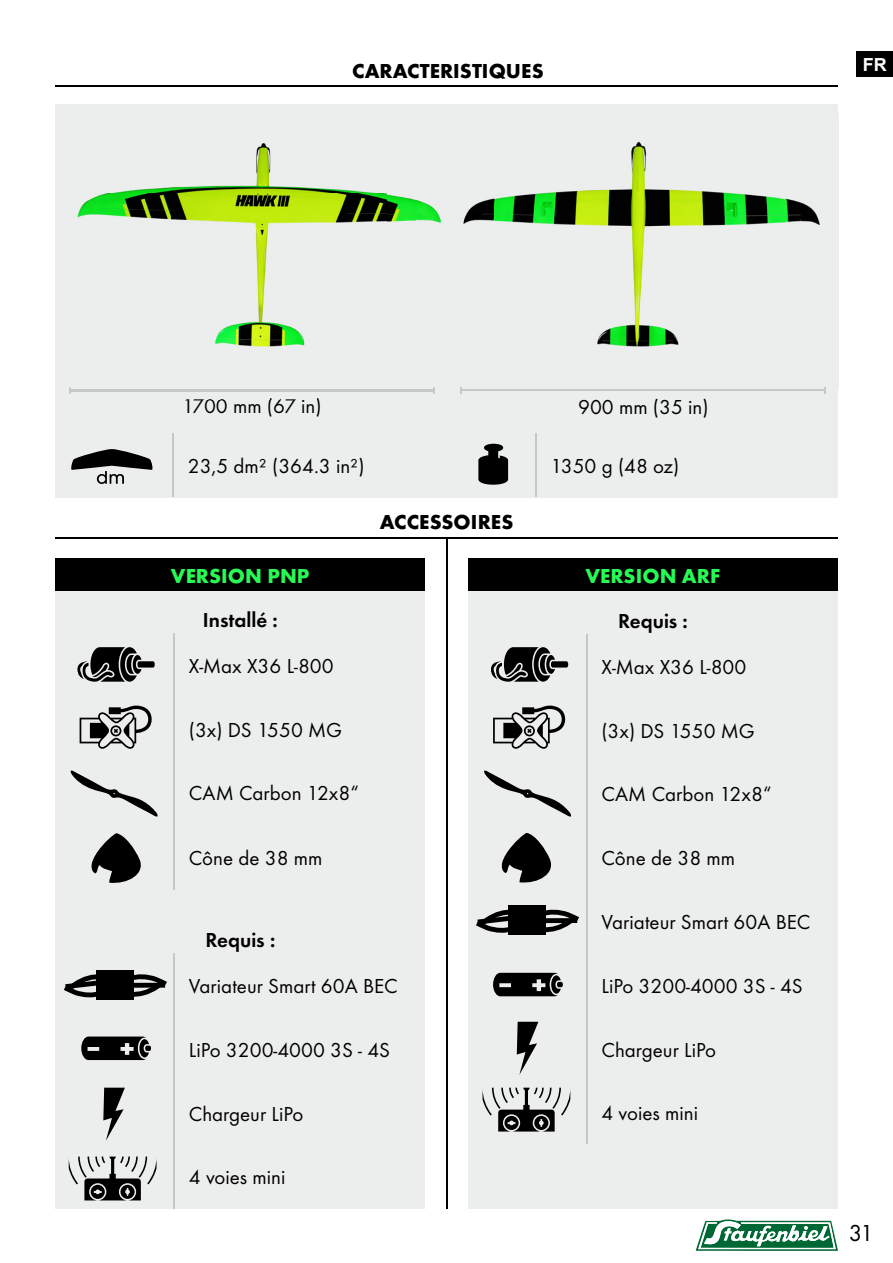
<style>
.page{position:relative;width:893px;height:1263px;background:#fff}
.page>*{position:absolute;margin:0;border:0;box-sizing:border-box;transform-origin:0 0}
.t1{font:24px "Function Pro";color:#000}
.t2{font:21px "Function Pro";color:#000}
.t3{font:700 21px "Function Pro";color:#000}
.t4{font:600 21px "Function Pro";color:#000}
.t5{font:700 21px "Function Pro";color:#28fa55}
.t6{font:700 18px "Arial";color:#fff}
</style>
<div class="page">
<svg style="left:696px;top:1219px;width:142px;height:32px"></svg>
<div style="left:857px;top:51px;width:36px;height:26px;background:#000"></div>
<hr style="left:55px;top:85px;width:783px;height:2px;background:#000">
<div style="left:56px;top:558px;width:369px;height:651px;background:#eceded"></div>
<div style="left:468px;top:559px;width:370px;height:650px;background:#eceded"></div>
<div style="left:56px;top:104px;width:782px;height:393px;background:#eceded"></div>
<hr style="left:55px;top:537px;width:783px;height:1px;background:#000">
<hr style="left:446px;top:538px;width:1px;height:671px;background:#000">
<div style="left:55px;top:559px;width:370px;height:32px;background:#000"></div>
<div style="left:468px;top:559px;width:370px;height:32px;background:#000"></div>
<hr style="left:174px;top:633px;width:1px;height:64px;background:#c6c7c8">
<hr style="left:174px;top:697px;width:1px;height:63px;background:#c6c7c8">
<hr style="left:174px;top:760px;width:1px;height:64px;background:#c6c7c8">
<hr style="left:174px;top:824px;width:1px;height:65px;background:#c6c7c8">
<hr style="left:174px;top:953px;width:1px;height:64px;background:#c6c7c8">
<hr style="left:174px;top:1017px;width:1px;height:64px;background:#c6c7c8">
<hr style="left:174px;top:1081px;width:1px;height:63px;background:#c6c7c8">
<hr style="left:174px;top:1144px;width:1px;height:64px;background:#c6c7c8">
<hr style="left:586px;top:634px;width:2px;height:64px;background:#c6c7c8">
<hr style="left:586px;top:698px;width:2px;height:64px;background:#c6c7c8">
<hr style="left:586px;top:762px;width:2px;height:63px;background:#c6c7c8">
<hr style="left:586px;top:825px;width:2px;height:64px;background:#c6c7c8">
<hr style="left:586px;top:889px;width:2px;height:64px;background:#c6c7c8">
<hr style="left:586px;top:953px;width:2px;height:64px;background:#c6c7c8">
<hr style="left:586px;top:1017px;width:2px;height:63px;background:#c6c7c8">
<hr style="left:586px;top:1080px;width:2px;height:64px;background:#c6c7c8">
<svg style="left:77px;top:647px;width:78px;height:35px"></svg>
<svg style="left:491px;top:647px;width:77px;height:35px"></svg>
<svg style="left:80px;top:706px;width:72px;height:43px"></svg>
<svg style="left:493px;top:706px;width:72px;height:43px"></svg>
<svg style="left:70px;top:770px;width:88px;height:47px"></svg>
<svg style="left:484px;top:770px;width:87px;height:47px"></svg>
<svg style="left:476px;top:909px;width:33px;height:24px"></svg>
<svg style="left:546px;top:909px;width:33px;height:24px"></svg>
<div style="left:509px;top:906px;width:37px;height:29px;background:#000"></div>
<svg style="left:64px;top:974px;width:32px;height:24px"></svg>
<svg style="left:134px;top:974px;width:33px;height:23px"></svg>
<div style="left:96px;top:970px;width:38px;height:29px;background:#000"></div>
<svg style="left:81px;top:1036px;width:70px;height:24px;background:#303030"></svg>
<svg style="left:493px;top:973px;width:70px;height:23px;background:#2c2c2c"></svg>
<svg style="left:103px;top:1088px;width:22px;height:53px"></svg>
<svg style="left:517px;top:1022px;width:21px;height:53px"></svg>
<svg style="left:69px;top:1156px;width:88px;height:44px"></svg>
<svg style="left:482px;top:1088px;width:88px;height:43px"></svg>
<hr style="left:173px;top:433px;width:1px;height:64px;background:#c6c7c8">
<hr style="left:535px;top:433px;width:2px;height:64px;background:#c6c7c8">
<svg style="left:71px;top:449px;width:82px;height:35px"></svg>
<svg style="left:478px;top:444px;width:30px;height:41px"></svg>
<img style="left:77px;top:143px;width:340px;height:204px">
<svg style="left:69px;top:387px;width:2px;height:7px"></svg>
<img style="left:838px;top:114px;width:1px;height:274px">
<img style="left:631px;top:141px;width:16px;height:18px">
<img style="left:493px;top:159px;width:332px;height:229px">
<img style="left:417px;top:198px;width:76px;height:26px">
<svg style="left:433px;top:387px;width:2px;height:7px"></svg>
<hr style="left:461px;top:390px;width:364px;height:1px;background:#c6c7c8">
<svg style="left:460px;top:387px;width:2px;height:7px"></svg>
<svg style="left:91px;top:833px;width:50px;height:50px"></svg>
<svg style="left:501px;top:833px;width:50px;height:50px"></svg>
<p class="t3" style="left:352px;top:58px;width:193px">CARACTERISTIQUES</p>
<p class="t6" style="left:863px;top:52px;width:25px">FR</p>
<p class="t2" style="left:182px;top:394px;width:141px">1700 mm (67 in)</p>
<p class="t2" style="left:578px;top:394px;width:132px">900 mm (35 in)</p>
<p class="t2" style="left:188px;top:454px;width:178px">23,5 dm² (364.3 in²)</p>
<p class="t2" style="left:551px;top:454px;width:130px">1350 g (48 oz)</p>
<p class="t3" style="left:380px;top:509px;width:135px">ACCESSOIRES</p>
<p class="t5" style="left:171px;top:563px;width:140px">VERSION PNP</p>
<p class="t5" style="left:586px;top:563px;width:136px">VERSION ARF</p>
<p class="t4" style="left:203px;top:607px;width:76px">Installé :</p>
<p class="t2" style="left:189px;top:654px;width:146px">X-Max X36 L-800</p>
<p class="t4" style="left:618px;top:608px;width:71px">Requis :</p>
<p class="t2" style="left:601px;top:655px;width:146px">X-Max X36 L-800</p>
<p class="t2" style="left:189px;top:717px;width:155px">(3x) DS 1550 MG</p>
<p class="t2" style="left:601px;top:718px;width:155px">(3x) DS 1550 MG</p>
<p class="t2" style="left:189px;top:781px;width:172px">CAM Carbon 12x8“</p>
<p class="t2" style="left:601px;top:782px;width:172px">CAM Carbon 12x8“</p>
<p class="t2" style="left:189px;top:846px;width:135px">Cône de 38 mm</p>
<p class="t2" style="left:601px;top:846px;width:135px">Cône de 38 mm</p>
<p class="t2" style="left:601px;top:910px;width:210px">Variateur Smart 60A BEC</p>
<p class="t4" style="left:206px;top:927px;width:71px">Requis :</p>
<p class="t2" style="left:189px;top:974px;width:210px">Variateur Smart 60A BEC</p>
<p class="t2" style="left:601px;top:974px;width:203px">LiPo 3200-4000 3S - 4S</p>
<p class="t2" style="left:189px;top:1038px;width:203px">LiPo 3200-4000 3S - 4S</p>
<p class="t2" style="left:601px;top:1037px;width:116px">Chargeur LiPo</p>
<p class="t2" style="left:189px;top:1101px;width:116px">Chargeur LiPo</p>
<p class="t2" style="left:601px;top:1101px;width:98px">4 voies mini</p>
<p class="t2" style="left:189px;top:1165px;width:98px">4 voies mini</p>
<p class="t1" style="left:849px;top:1219px;width:26px">31</p>
</div>
